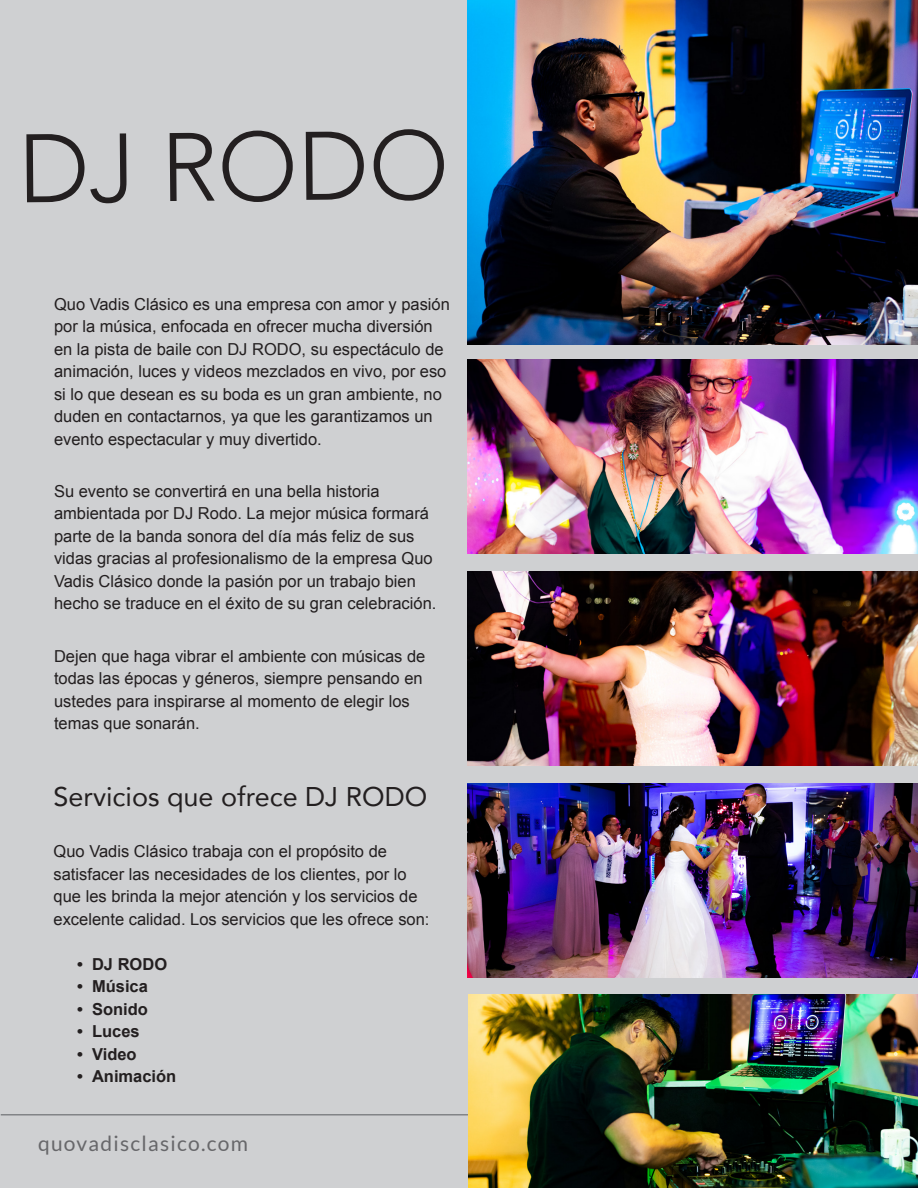
<style>
.page{position:relative;width:918px;height:1188px;background:#cfd0d2}
.page>*{position:absolute;margin:0;border:0;box-sizing:border-box;transform-origin:0 0}
.t1{font:300 96px "Avenir";color:#231f20}
.t2{font:27px "Avenir";color:#231f20}
.t3{font:21px "Lato";letter-spacing:.06em;color:#67676a}
.TITULO_1{font:16.5px/22.5px "Arial";color:#231f20}
.t4{font:700 16.5px "Arial";color:#231f20}
</style>
<div class="page">
<hr style="left:1px;top:1114px;width:917px;height:2px;background:#828487">
<img style="left:468px;top:0;width:450px;height:344px">
<img style="left:468px;top:359px;width:450px;height:194px">
<img style="left:468px;top:571px;width:450px;height:194px">
<img style="left:468px;top:783px;width:450px;height:194px">
<img style="left:468px;top:995px;width:450px;height:193px">
<p class="t1" style="left:17px;top:114px;width:432px;rotate:-1deg">DJ RODO</p>
<p class="TITULO_1" style="left:54px;top:293px;width:398px">Quo Vadis Clásico es una empresa con amor y pasión por la música, enfocada en ofrecer mucha diversión en la pista de baile con DJ RODO, su espectáculo de animación, luces y videos mezclados en vivo, por eso si lo que desean es su boda es un gran ambiente, no duden en contactarnos, ya que les garantizamos un evento espectacular y muy divertido.</p>
<p class="TITULO_1" style="left:54px;top:480px;width:384px">Su evento se convertirá en una bella historia ambientada por DJ Rodo. La mejor música formará parte de la banda sonora del día más feliz de sus vidas gracias al profesionalismo de la empresa Quo Vadis Clásico donde la pasión por un trabajo bien hecho se traduce en el éxito de su gran celebración.</p>
<p class="TITULO_1" style="left:54px;top:645px;width:373px">Dejen que haga vibrar el ambiente con músicas de todas las épocas y géneros, siempre pensando en ustedes para inspirarse al momento de elegir los temas que sonarán.</p>
<p class="t2" style="left:54px;top:775px;width:375px">Servicios que ofrece DJ RODO</p>
<p class="TITULO_1" style="left:54px;top:840px;width:378px">Quo Vadis Clásico trabaja con el propósito de satisfacer las necesidades de los clientes, por lo que les brinda la mejor atención y los servicios de excelente calidad. Los servicios que les ofrece son:</p>
<p class="t4" style="left:77px;top:953px;width:92px">• DJ RODO</p>
<p class="t4" style="left:77px;top:975px;width:72px">• Música</p>
<p class="t4" style="left:77px;top:998px;width:72px">• Sonido</p>
<p class="t4" style="left:77px;top:1020px;width:64px">• Luces</p>
<p class="t4" style="left:77px;top:1043px;width:61px">• Video</p>
<p class="t4" style="left:77px;top:1065px;width:101px">• Animación</p>
<p class="t3" style="left:38px;top:1132px;width:212px">quovadisclasico.com</p>
</div>
